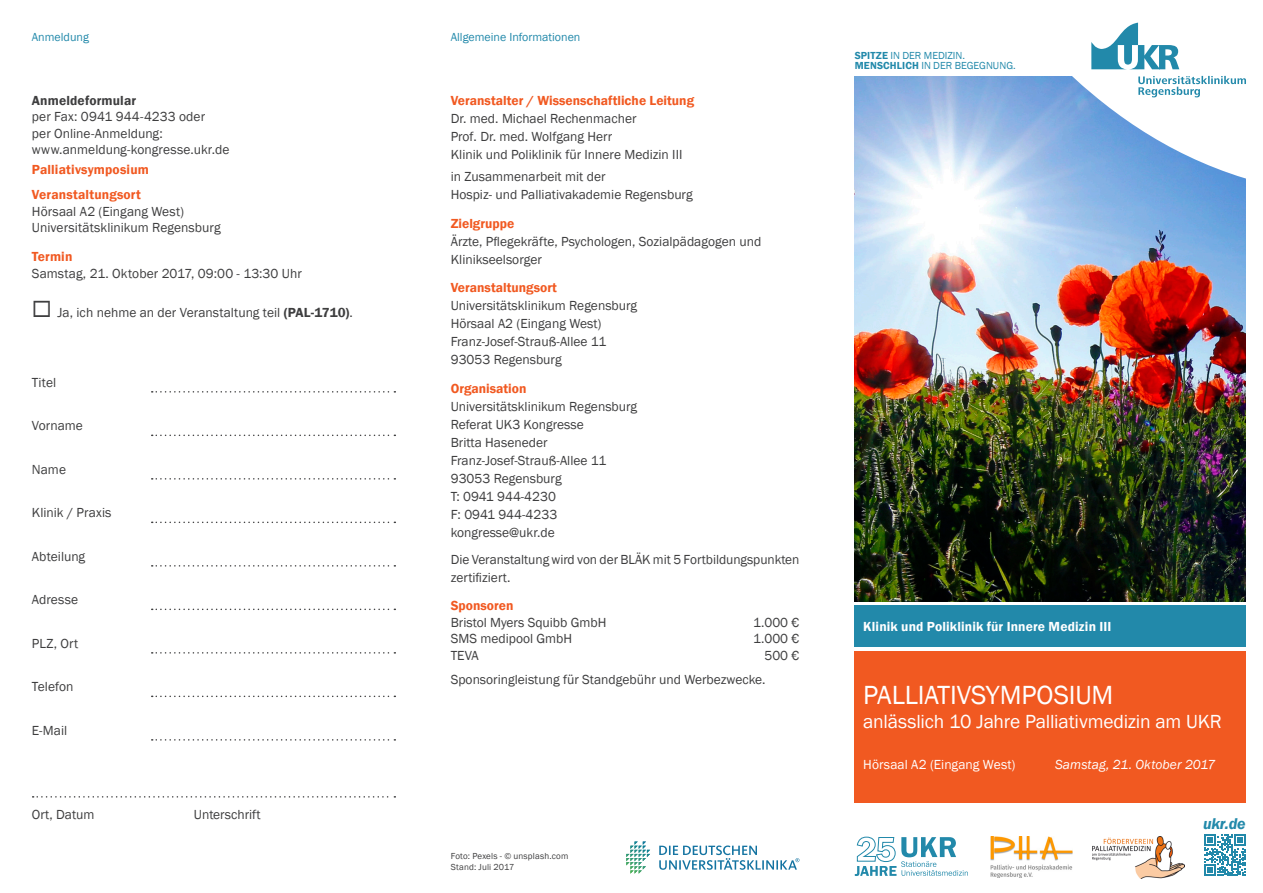
<style>
.page{position:relative;width:1263px;height:893px;background:#fff}
.page>*{position:absolute;margin:0;border:0;box-sizing:border-box;transform-origin:0 0}
.t1{font:27px "Franklin Gothic";letter-spacing:-.01em;color:#fff}
.t2{font:19.5px "Franklin Gothic";letter-spacing:-.01em;color:#fff}
.t3{font:italic 600 16.05px "Franklin Gothic";color:#2289aa}
.t4{font:13.5px/18px "Franklin Gothic";color:#3e3e3f}
.t5{font:600 13.5px/25.2px "Franklin Gothic";color:#f15921}
.t6{font:600 13.5px "Franklin Gothic";letter-spacing:.01em;color:#fff}
.t7{font:13.5px "Franklin Gothic";letter-spacing:.005em;color:#fff}
.t8{font:italic 13.5px "Franklin Gothic";letter-spacing:.005em;color:#fff}
.t9{font:600 13.5px "Franklin Gothic";letter-spacing:.01em;color:#3e3e3f}
.t10{font:12px "Franklin Gothic";color:#2289aa}
.t11{font:10.5px/10.5px "Franklin Gothic";color:#2289aa}
.t12{font:9px/10.8px "Franklin Gothic";letter-spacing:.015em;color:#3e3e3f}
.s1{font-weight:600}
</style>
<div class="page">
<img style="left:855px;top:77px;width:391px;height:524px">
<div style="left:855px;top:651px;width:391px;height:152px;background:#f15921"></div>
<div style="left:855px;top:606px;width:391px;height:41px;background:#2289aa"></div>
<svg style="left:999px;top:22px;width:247px;height:161px"></svg>
<svg style="left:1138px;top:76px;width:108px;height:21px"></svg>
<svg style="left:1091px;top:23px;width:88px;height:46px"></svg>
<svg style="left:1204px;top:834px;width:42px;height:42px"></svg>
<svg style="left:152px;top:391px;width:243px;height:2px"></svg>
<svg style="left:152px;top:435px;width:243px;height:1px"></svg>
<svg style="left:152px;top:478px;width:243px;height:2px"></svg>
<svg style="left:152px;top:522px;width:243px;height:1px"></svg>
<svg style="left:152px;top:565px;width:243px;height:2px"></svg>
<svg style="left:152px;top:609px;width:243px;height:1px"></svg>
<svg style="left:152px;top:652px;width:243px;height:2px"></svg>
<svg style="left:152px;top:696px;width:243px;height:1px"></svg>
<svg style="left:152px;top:739px;width:243px;height:2px"></svg>
<svg style="left:33px;top:796px;width:362px;height:2px"></svg>
<svg style="left:626px;top:841px;width:24px;height:33px"></svg>
<svg style="left:659px;top:845px;width:140px;height:25px"></svg>
<svg style="left:855px;top:837px;width:113px;height:39px"></svg>
<img style="left:1092px;top:836px;width:92px;height:42px">
<img style="left:990px;top:837px;width:82px;height:40px">
<p class="t10" style="left:32px;top:29px;width:59px">Anmeldung</p>
<p class="t9" style="left:32px;top:92px;width:106px">Anmeldeformular</p>
<p class="t4" style="left:32px;top:109px;width:199px;line-height:16.2px">per Fax: 0941 944-4233 oder<br>per Online-Anmeldung: www.anmeldung-kongresse.ukr.de</p>
<p class="t5" style="left:32px;top:157px;width:119px">Palliativsymposium<br>Veranstaltungsort</p>
<p class="t4" style="left:32px;top:203px;width:190px;line-height:16.2px">Hörsaal A2 (Eingang West)<br>Universitätsklinikum Regensburg</p>
<p class="t5" style="left:32px;top:244px;width:42px">Termin</p>
<p class="t4" style="left:32px;top:264px;width:271px">Samstag, 21. Oktober 2017, 09:00 - 13:30 Uhr</p>
<p class="t4" style="left:57px;top:304px;width:297px">Ja, ich nehme an der Veranstaltung teil <span class="s1">(PAL-1710)</span>.</p>
<p class="t4" style="left:32px;top:374px;width:26px">Titel</p>
<p class="t4" style="left:32px;top:417px;width:53px">Vorname</p>
<p class="t4" style="left:32px;top:461px;width:36px">Name</p>
<p class="t4" style="left:32px;top:504px;width:81px">Klinik / Praxis</p>
<p class="t4" style="left:32px;top:548px;width:55px">Abteilung</p>
<p class="t4" style="left:32px;top:591px;width:48px">Adresse</p>
<p class="t4" style="left:32px;top:635px;width:48px">PLZ, Ort</p>
<p class="t4" style="left:32px;top:678px;width:43px">Telefon</p>
<p class="t4" style="left:32px;top:722px;width:37px">E-Mail</p>
<p class="t4" style="left:32px;top:806px;width:64px">Ort, Datum</p>
<p class="t4" style="left:194px;top:806px;width:68px">Unterschrift</p>
<p class="t10" style="left:451px;top:29px;width:131px">Allgemeine Informationen</p>
<p class="t5" style="left:451px;top:88px;width:245px">Veranstalter / Wissenschaftliche Leitung</p>
<p class="t4" style="left:451px;top:110px;width:233px">Dr. med. Michael Rechenmacher<br>Prof. Dr. med. Wolfgang Herr<br>Klinik und Poliklinik für Innere Medizin III</p>
<p class="t4" style="left:451px;top:168px;width:243px">in Zusammenarbeit mit der<br>Hospiz- und Palliativakademie Regensburg</p>
<p class="t5" style="left:451px;top:211px;width:65px">Zielgruppe</p>
<p class="t4" style="left:451px;top:233px;width:312px">Ärzte, Pflegekräfte, Psychologen, Sozialpädagogen und<br>Klinikseelsorger</p>
<p class="t5" style="left:451px;top:275px;width:108px">Veranstaltungsort</p>
<p class="t4" style="left:451px;top:297px;width:188px">Universitätsklinikum Regensburg<br>Hörsaal A2 (Eingang West)<br>Franz-Josef-Strauß-Allee 11<br>93053 Regensburg</p>
<p class="t5" style="left:451px;top:376px;width:77px">Organisation</p>
<p class="t4" style="left:451px;top:398px;width:188px">Universitätsklinikum Regensburg<br>Referat UK3 Kongresse<br>Britta Haseneder<br>Franz-Josef-Strauß-Allee 11<br>93053 Regensburg<br>T: 0941 944-4230<br>F: 0941 944-4233 kongresse@ukr.de</p>
<p class="t4" style="left:451px;top:551px;width:350px">Die Veranstaltung wird von der BLÄK mit 5 Fortbildungspunkten zertifiziert.</p>
<p class="t5" style="left:451px;top:593px;width:64px">Sponsoren</p>
<p class="t4" style="left:451px;top:614px;width:157px">Bristol Myers Squibb GmbH</p>
<p class="t4" style="left:753px;top:614px;width:48px">1.000 €</p>
<p class="t4" style="left:451px;top:630px;width:123px">SMS medipool GmbH</p>
<p class="t4" style="left:753px;top:630px;width:48px">1.000 €</p>
<p class="t4" style="left:451px;top:647px;width:29px">TEVA</p>
<p class="t4" style="left:451px;top:644px;width:350px;line-height:23.7px;text-indent:314px">500 €<br>Sponsoringleistung für Standgebühr und Werbezwecke.</p>
<p class="t12" style="left:451px;top:851px;width:119px">Foto: Pexels - © unsplash.com<br>Stand: Juli 2017</p>
<p class="t11" style="left:855px;top:50px;width:163px"><span class="s1">SPITZE</span> IN DER MEDIZIN.<br><span class="s1">MENSCHLICH</span> IN DER BEGEGNUNG.</p>
<p class="t6" style="left:863px;top:618px;width:250px">Klinik und Poliklinik für Innere Medizin III</p>
<h1 class="t1" style="left:863px;top:678px;width:251px">PALLIATIVSYMPOSIUM</h1>
<h2 class="t2" style="left:863px;top:709px;width:360px">anlässlich 10 Jahre Palliativmedizin am UKR</h2>
<p class="t7" style="left:863px;top:756px;width:154px">Hörsaal A2 (Eingang West)</p>
<p class="t8" style="left:1055px;top:756px;width:162px">Samstag, 21. Oktober 2017</p>
<p class="t3" style="left:1203px;top:813px;width:44px">ukr.de</p>
</div>
